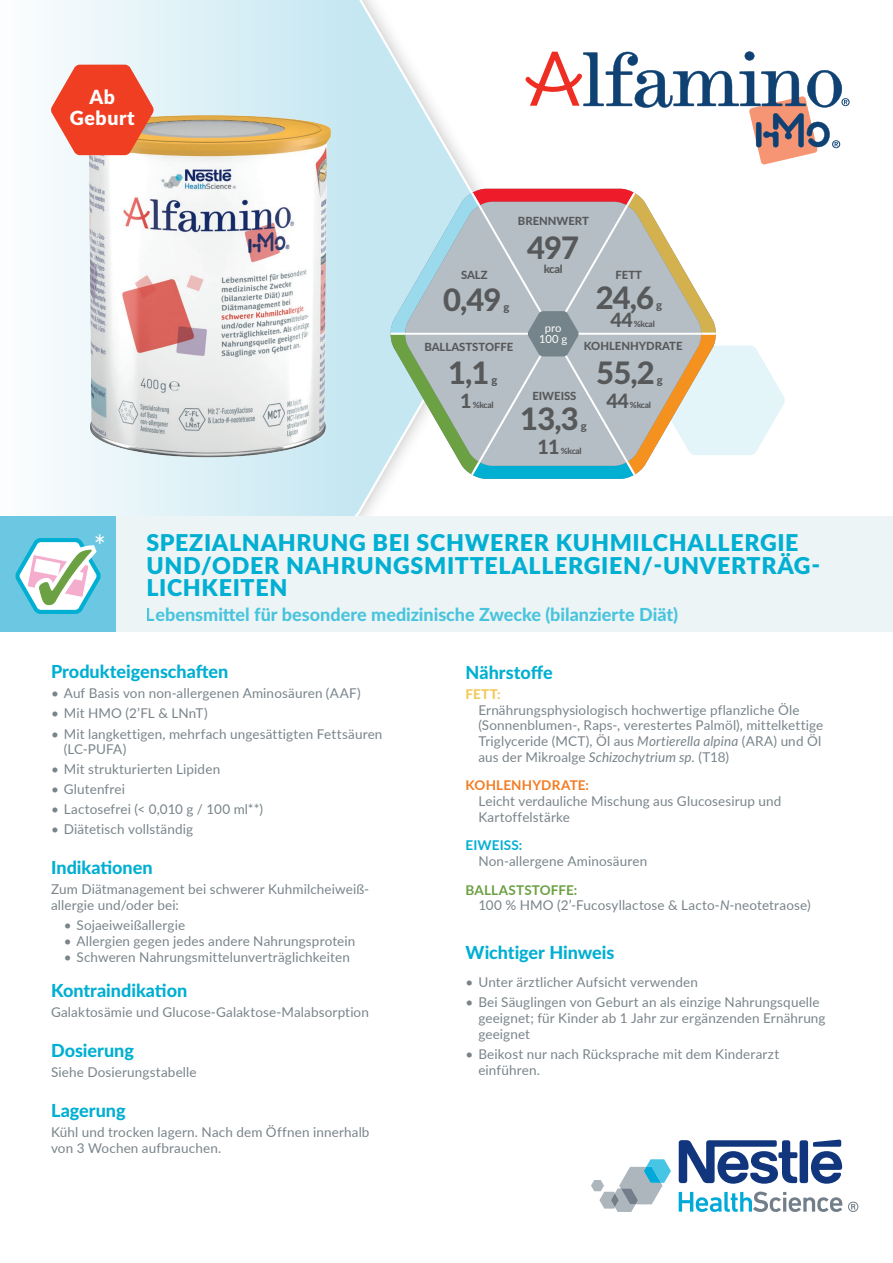
<style>
.page{position:relative;width:893px;height:1263px;background:#fff}
.page>*{position:absolute;margin:0;border:0;box-sizing:border-box;transform-origin:0 0}
.t1{font:800 30.9px "Lato";letter-spacing:-.03em;color:#57585a}
.t2{font:29.7px "Lato";color:#fff}
.t3{font:900 23.1px/22.5px "Lato";letter-spacing:.03em;color:#01afd2}
.t4{font:800 19.65px "Lato";color:#57585a}
.t5{font:900 19.5px/21px "Lato";letter-spacing:.03em;color:#fff;text-align:center}
.t6{font:800 18px "Lato";color:#01afd2}
.t7{font:13.5px/15.8px "Lato";letter-spacing:.01em;color:#79848a}
.t8{font:700 13.5px "Lato";letter-spacing:.01em;color:#f47b21}
.t9{font:700 13.5px "Lato";letter-spacing:.01em;color:#01afd2}
.t10{font:800 13.5px "Lato";color:#f2cb5e}
.t11{font:800 11.25px "Lato";color:#57585a}
.t12{font:11.25px/11.2px "Lato";color:#fff;text-align:center}
.t13{font:800 8.4px "Lato";letter-spacing:-.03em;color:#57585a}
.s1{color:#fff}
.s2{font-style:italic}
.s3{font-weight:700;color:#6ba043}
</style>
<div class="page">
<svg style="left:354px;top:0;width:154px;height:516px"></svg>
<div style="left:0;top:0;width:354px;height:516px;background:linear-gradient(to right,#fdfdfe,#c5e7f2)"></div>
<svg style="left:591px;top:1159px;width:80px;height:53px"></svg>
<svg style="left:679px;top:1191px;width:163px;height:21px"></svg>
<svg style="left:679px;top:1139px;width:163px;height:45px"></svg>
<svg style="left:848px;top:1201px;width:10px;height:11px"></svg>
<svg style="left:389px;top:189px;width:396px;height:290px"></svg>
<div style="left:51px;top:516px;width:842px;height:115px;background:#edf4f6"></div>
<div style="left:0;top:516px;width:116px;height:115px;background:#6cc8e2"></div>
<svg style="left:15px;top:538px;width:86px;height:76px"></svg>
<svg style="left:525px;top:51px;width:325px;height:113px"></svg>
<img style="left:76px;top:110px;width:261px;height:352px">
<svg style="left:51px;top:65px;width:103px;height:90px;background:#ed654d"></svg>
<h3 class="t5" style="left:70px;top:86px;width:66px">Ab<br>Geburt</h3>
<p class="t11" style="left:518px;top:212px;width:72px">BRENNWERT</p>
<h1 class="t1" style="left:527px;top:225px;width:54px">497</h1>
<p class="t11" style="left:544px;top:261px;width:20px">kcal</p>
<p class="t11" style="left:461px;top:267px;width:28px">SALZ</p>
<h1 class="t1" style="left:443px;top:276px;width:60px">0,49</h1>
<p class="t11" style="left:615px;top:267px;width:28px">FETT</p>
<h1 class="t1" style="left:596px;top:274px;width:60px">24,6</h1>
<p class="t11" style="left:656px;top:296px;width:7px">g</p>
<p class="t11" style="left:503px;top:298px;width:7px">g</p>
<h3 class="t4" style="left:611px;top:305px;width:24px">44</h3>
<p class="t13" style="left:634px;top:318px;width:22px">%kcal</p>
<p class="t12" style="left:539px;top:321px;width:30px">pro<br>100 g</p>
<p class="t11" style="left:424px;top:339px;width:91px">BALLASTSTOFFE</p>
<p class="t11" style="left:584px;top:338px;width:100px">KOHLENHYDRATE</p>
<h1 class="t1" style="left:448px;top:350px;width:43px">1,1</h1>
<p class="t11" style="left:492px;top:372px;width:7px">g</p>
<h1 class="t1" style="left:596px;top:350px;width:60px">55,2</h1>
<p class="t11" style="left:657px;top:372px;width:7px">g</p>
<h3 class="t4" style="left:460px;top:387px;width:13px">1</h3>
<p class="t13" style="left:473px;top:399px;width:22px">%kcal</p>
<p class="t11" style="left:532px;top:387px;width:46px">EIWEISS</p>
<h1 class="t1" style="left:520px;top:395px;width:60px">13,3</h1>
<p class="t11" style="left:581px;top:417px;width:7px">g</p>
<h3 class="t4" style="left:607px;top:387px;width:24px">44</h3>
<p class="t13" style="left:630px;top:399px;width:22px">%kcal</p>
<h3 class="t4" style="left:537px;top:432px;width:24px">11</h3>
<p class="t13" style="left:561px;top:444px;width:22px">%kcal</p>
<h2 class="t2" style="left:94px;top:525px;width:14px">*</h2>
<h3 class="t3" style="left:146px;top:531px;width:675px">SPEZIALNAHRUNG BEI SCHWERER KUHMILCHALLERGIE<br>UND/ODER NAHRUNGSMITTELALLERGIEN/-UNVERTRÄG-</h3>
<h3 class="t3" style="left:36px;top:576px;width:253px"><span class="s1">✓</span> LICHKEITEN</h3>
<h3 class="t6" style="left:146px;top:601px;width:534px">Lebensmittel für besondere medizinische Zwecke (bilanzierte Diät)</h3>
<h3 class="t6" style="left:51px;top:658px;width:179px">Produkteigenschaften</h3>
<p class="t7" style="left:51px;top:685px;width:311px">• Auf Basis von non-allergenen Aminosäuren (AAF)</p>
<p class="t7" style="left:51px;top:705px;width:158px">• Mit HMO (2’FL &amp; LNnT)</p>
<p class="t7" style="left:64px;top:725px;width:320px;text-indent:-13px">• Mit langkettigen, mehrfach ungesättigten Fettsäuren (LC-PUFA)</p>
<p class="t7" style="left:51px;top:761px;width:171px">• Mit strukturierten Lipiden</p>
<p class="t7" style="left:51px;top:781px;width:75px">• Glutenfrei</p>
<p class="t7" style="left:51px;top:801px;width:213px">• Lactosefrei (&lt; 0,010 g / 100 ml**)</p>
<p class="t7" style="left:51px;top:821px;width:144px">• Diätetisch vollständig</p>
<h3 class="t6" style="left:51px;top:854px;width:103px">Indikationen</h3>
<p class="t7" style="left:51px;top:881px;width:320px">Zum Diätmanagement bei schwerer Kuhmilcheiweiß&shy;allergie und/oder bei:</p>
<p class="t7" style="left:64px;top:917px;width:123px">• Sojaeiweißallergie</p>
<p class="t7" style="left:64px;top:932px;width:293px">• Allergien gegen jedes andere Nahrungsprotein</p>
<p class="t7" style="left:64px;top:948px;width:288px">• Schweren Nahrungsmittelunverträglichkeiten</p>
<h3 class="t6" style="left:51px;top:977px;width:138px">Kontraindikation</h3>
<p class="t7" style="left:51px;top:1004px;width:319px">Galaktosämie und Glucose-Galaktose-Malabsorption</p>
<h3 class="t6" style="left:51px;top:1037px;width:84px">Dosierung</h3>
<p class="t7" style="left:51px;top:1064px;width:147px">Siehe Dosierungstabelle</p>
<h3 class="t6" style="left:51px;top:1097px;width:76px">Lagerung</h3>
<p class="t7" style="left:51px;top:1124px;width:320px">Kühl und trocken lagern. Nach dem Öffnen innerhalb von 3 Wochen aufbrauchen.</p>
<h3 class="t6" style="left:466px;top:659px;width:89px">Nährstoffe</h3>
<p class="t10" style="left:466px;top:684px;width:36px">FETT:</p>
<p class="t7" style="left:478px;top:701px;width:346px">Ernährungsphysiologisch hochwertige pflanzliche Öle (Sonnenblumen-, Raps-, verestertes Palmöl), mittelkettige Triglyceride (MCT), Öl aus <span class="s2">Mortierella alpina</span> (ARA) und Öl aus der Mikroalge <span class="s2">Schizochytrium sp.</span> (T18)</p>
<p class="t8" style="left:466px;top:775px;width:125px">KOHLENHYDRATE:</p>
<p class="t7" style="left:478px;top:793px;width:305px">Leicht verdauliche Mischung aus Glucosesirup und<br>Kartoffelstärke</p>
<p class="t9" style="left:466px;top:835px;width:58px">EIWEISS:</p>
<p class="t7" style="left:478px;top:853px;width:170px">Non-allergene Aminosäuren</p>
<p class="t7" style="left:478px;top:881px;width:334px;text-indent:-13px"><span class="s3">BALLASTSTOFFE:<br></span>100 % HMO (2’-Fucosyllactose &amp; Lacto-<span class="s2">N</span>-neotetraose)</p>
<h3 class="t6" style="left:466px;top:939px;width:150px">Wichtiger Hinweis</h3>
<p class="t7" style="left:466px;top:974px;width:234px">• Unter ärztlicher Aufsicht verwenden</p>
<p class="t7" style="left:478px;top:994px;width:349px;text-indent:-13px">• Bei Säuglingen von Geburt an als einzige Nahrungsquelle geeignet; für Kinder ab 1 Jahr zur ergänzenden Ernährung geeignet</p>
<p class="t7" style="left:478px;top:1045px;width:302px;text-indent:-13px">• Beikost nur nach Rücksprache mit dem Kinderarzt einführen.</p>
</div>
